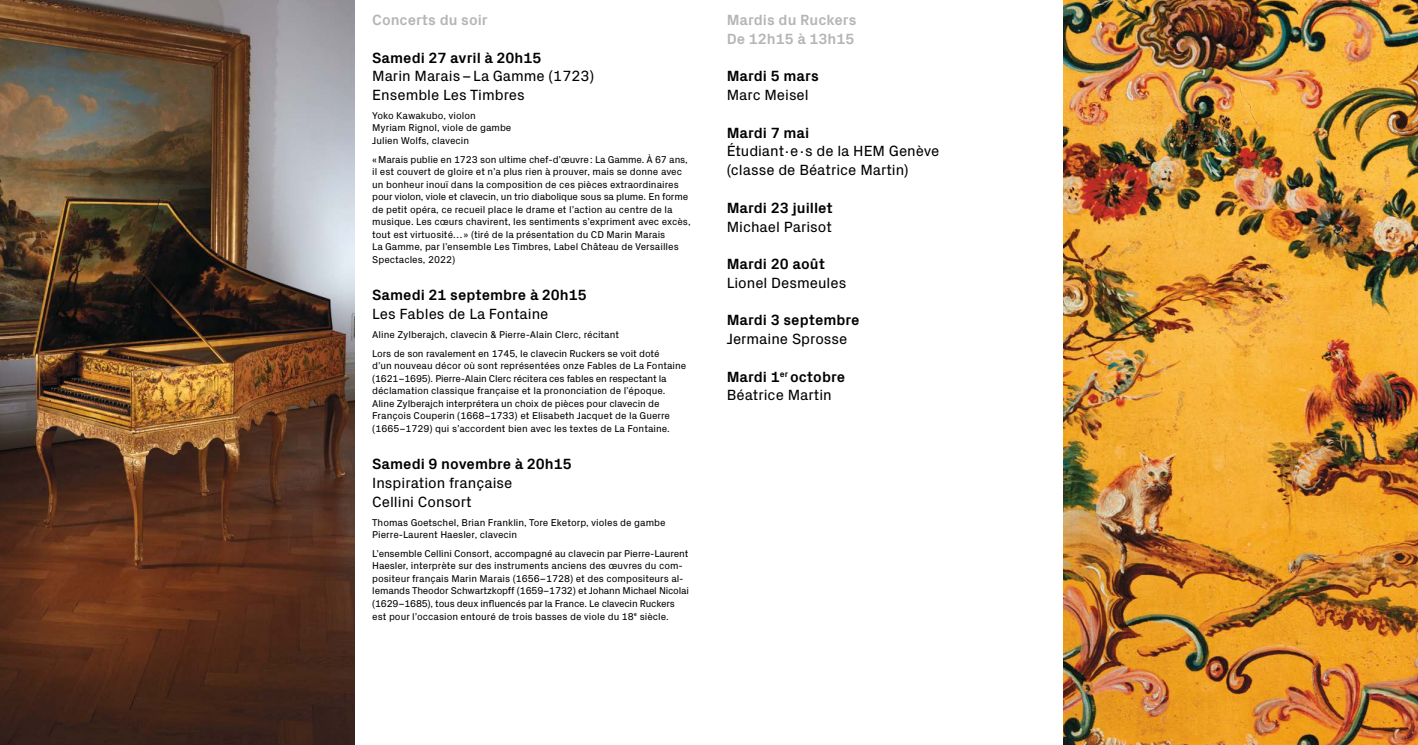
<style>
.page{position:relative;width:1418px;height:745px;background:#fff}
.page>*{position:absolute;margin:0;border:0;box-sizing:border-box;transform-origin:0 0}
.t1{font:15px/18.8px "Px Grotesk";color:#000}
.t2{font:700 15px "Px Grotesk";color:#000}
.t3{font:700 15px/18.8px "Px Grotesk";color:#b5b5b3}
.t4{font:10px/12.5px "Px Grotesk";color:#000}
.s1{font-weight:700}
</style>
<div class="page">
<img style="left:1063px;top:0;width:354px;height:744px">
<img style="left:0;top:0;width:354px;height:744px">
<h1 class="t3" style="left:372px;top:10px;width:117px">Concerts du soir</h1>
<h1 class="t2" style="left:372px;top:47px;width:171px">Samedi 27 avril à 20h15</h1>
<h1 class="t1" style="left:372px;top:66px;width:223px">Marin Marais – La Gamme (1723)<br>Ensemble Les Timbres</h1>
<p class="t4" style="left:372px;top:108px;width:141px">Yoko Kawakubo, violon<br>Myriam Rignol, viole de gambe<br>Julien Wolfs, clavecin</p>
<p class="t4" style="left:372px;top:152px;width:320px">« Marais publie en 1723 son ultime chef-d’œuvre : La Gamme. À 67 ans, il est couvert de gloire et n’a plus rien à prouver, mais se donne avec un bonheur inouï dans la composition de ces pièces extraordinaires pour violon, viole et clavecin, un trio diabolique sous sa plume. En forme de petit opéra, ce recueil place le drame et l’action au centre de la musique. Les cœurs chavirent, les sentiments s’expriment avec excès, tout est virtuosité… » (tiré de la présentation du CD Marin Marais<br>La Gamme, par l’ensemble Les Timbres, Label Château de Versailles Spectacles, 2022)</p>
<h1 class="t2" style="left:372px;top:284px;width:216px">Samedi 21 septembre à 20h15</h1>
<h1 class="t1" style="left:372px;top:303px;width:178px">Les Fables de La Fontaine</h1>
<p class="t4" style="left:372px;top:324px;width:289px;line-height:18.8px">Aline Zylberajch, clavecin &amp; Pierre-Alain Clerc, récitant<br>Lors de son ravalement en 1745, le clavecin Ruckers se voit doté</p>
<p class="t4" style="left:372px;top:358px;width:315px">d’un nouveau décor où sont représentées onze Fables de La Fontaine (1621–1695). Pierre-Alain Clerc récitera ces fables en respectant la déclamation classique française et la prononciation de l’époque.<br>Aline Zylberajch interprétera un choix de pièces pour clavecin de François Couperin (1668–1733) et Elisabeth Jacquet de la Guerre (1665–1729) qui s’accordent bien avec les textes de La Fontaine.</p>
<h1 class="t2" style="left:372px;top:453px;width:201px">Samedi 9 novembre à 20h15</h1>
<h1 class="t1" style="left:372px;top:472px;width:142px">Inspiration française<br>Cellini Consort</h1>
<p class="t4" style="left:372px;top:515px;width:295px">Thomas Goetschel, Brian Franklin, Tore Eketorp, violes de gambe<br>Pierre-Laurent Haesler, clavecin</p>
<p class="t4" style="left:372px;top:546px;width:318px">L’ensemble Cellini Consort, accompagné au clavecin par Pierre-Laurent Haesler, interprète sur des instruments anciens des œuvres du com&shy;positeur français Marin Marais (1656–1728) et des compositeurs al&shy;lemands Theodor Schwartzkopff (1659–1732) et Johann Michael Nicolai (1629–1685), tous deux influencés par la France. Le clavecin Ruckers est pour l’occasion entouré de trois basses de viole du 18e siècle.</p>
<h1 class="t3" style="left:726px;top:10px;width:131px">Mardis du Ruckers<br>De 12h15 à 13h15</h1>
<h1 class="t2" style="left:726px;top:65px;width:94px">Mardi 5 mars</h1>
<h1 class="t1" style="left:726px;top:84px;width:84px">Marc Meisel</h1>
<h1 class="t2" style="left:726px;top:122px;width:84px">Mardi 7 mai</h1>
<h1 class="t1" style="left:726px;top:141px;width:214px">Étudiant⋅e⋅s de la HEM Genève (classe de Béatrice Martin)</h1>
<h1 class="t2" style="left:726px;top:197px;width:108px">Mardi 23 juillet</h1>
<h1 class="t1" style="left:726px;top:216px;width:107px">Michael Parisot</h1>
<h1 class="t2" style="left:726px;top:253px;width:100px">Mardi 20 août</h1>
<h1 class="t1" style="left:726px;top:272px;width:121px">Lionel Desmeules</h1>
<h1 class="t2" style="left:726px;top:309px;width:134px">Mardi 3 septembre</h1>
<h1 class="t1" style="left:726px;top:328px;width:122px">Jermaine Sprosse</h1>
<h1 class="t1" style="left:726px;top:366px;width:120px"><span class="s1">Mardi 1</span><sup>er</sup> <span class="s1">octobre<br></span>Béatrice Martin</h1>
</div>
